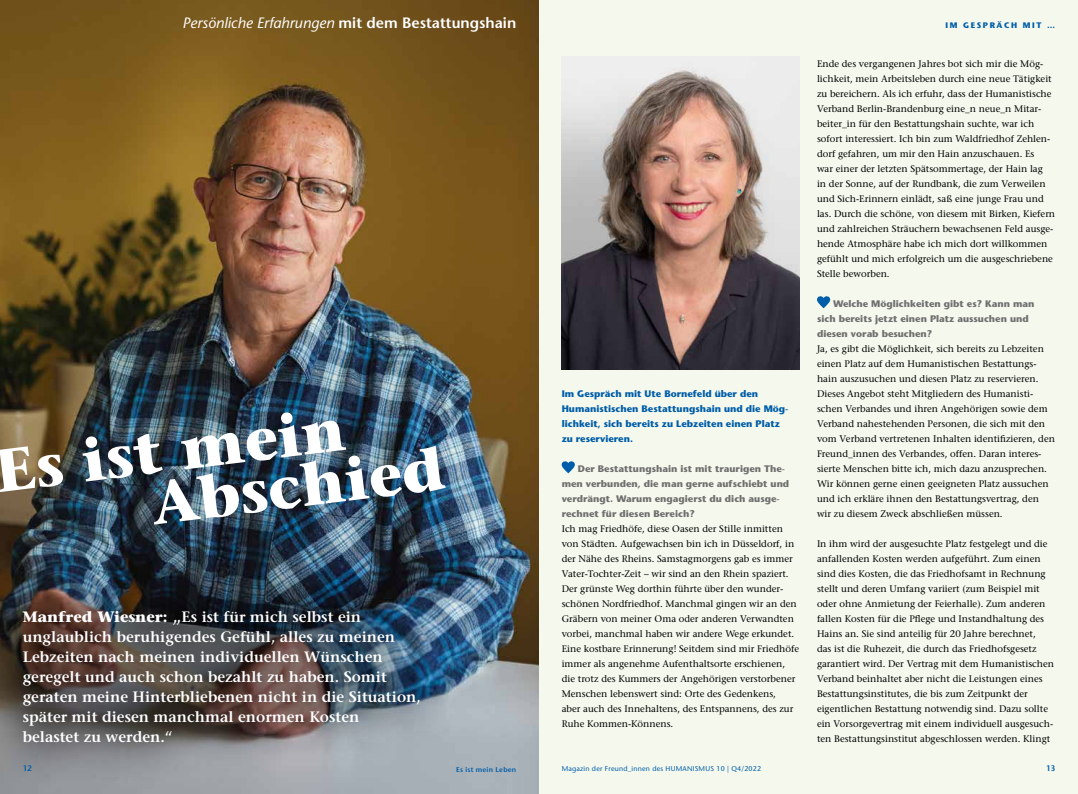
<style>
.page{position:relative;width:1078px;height:794px;background:#fff}
.page>*{position:absolute;margin:0;border:0;box-sizing:border-box;transform-origin:0 0}
.t1{font:700 60px/51px "Stone Serif";color:#fff}
.t2{font:600 15px/20px "Stone Serif";color:#fff}
.t3{font:italic 15px "Stone Sans";color:#fff}
.t4{font:9.5px/15px "Stone Serif";color:#000}
.t5{font:700 9.5px/15px "Stone Sans";color:#706f6f}
.t6{font:700 9.5px/15px "Stone Sans";color:#005da9}
.t7{font:700 8px "Stone Sans";letter-spacing:.2em;color:#005da9}
.t8{font:600 8px "Stone Sans";color:#005da9}
.t9{font:7px "Stone Sans";letter-spacing:.03em;color:#005da9}
.t10{font:600 7px "Stone Sans";letter-spacing:.03em;color:#005da9}
.s1{font-weight:600;font-style:normal}
.s2{font-weight:700}
</style>
<div class="page">
<div style="left:539px;top:0;width:538px;height:794px;background:#f4f8ed"></div>
<img style="left:0;top:0;width:539px;height:794px">
<div style="left:0;top:572px;width:455px;height:210px;background:#000;opacity:.75"></div>
<svg style="left:561px;top:461px;width:13px;height:12px"></svg>
<svg style="left:817px;top:296px;width:13px;height:12px"></svg>
<img style="left:561px;top:57px;width:238px;height:312px">
<h2 class="t3" style="left:182px;top:14px;width:335px">Persönliche Erfahrungen <span class="s1">mit dem Bestattungshain</span></h2>
<h1 class="t1" style="left:142px;top:427px;width:296px;text-indent:-151px;rotate:-7deg">Es ist mein<br>Abschied</h1>
<p class="t2" style="left:23px;top:606px;width:399px"><span class="s2">Manfred Wiesner: „</span>Es ist für mich selbst ein unglaublich beruhigendes Gefühl, alles zu meinen Lebzeiten nach meinen individuellen Wünschen geregelt und auch schon bezahlt zu haben. Somit geraten meine Hinterbliebenen nicht in die Situation, später mit diesen manchmal enormen Kosten<br>belastet zu werden.“</p>
<p class="t6" style="left:561px;top:386px;width:228px">Im Gespräch mit Ute Bornefeld über den Humanistischen Bestattungshain und die Mög&shy;lichkeit, sich bereits zu Lebzeiten einen Platz zu reservieren.</p>
<p class="t5" style="left:561px;top:461px;width:229px;text-indent:16px">Der Bestattungshain ist mit traurigen The&shy;men verbunden, die man gerne aufschiebt und verdrängt. Warum engagierst du dich ausge&shy;rechnet für diesen Bereich?</p>
<p class="t4" style="left:561px;top:521px;width:239px">Ich mag Friedhöfe, diese Oasen der Stille inmitten von Städten. Aufgewachsen bin ich in Düsseldorf, in der Nähe des Rheins. Samstagmorgens gab es immer Vater-Tochter-Zeit – wir sind an den Rhein spaziert.<br>Der grünste Weg dorthin führte über den wunder&shy;schönen Nordfriedhof. Manchmal gingen wir an den Gräbern von meiner Oma oder anderen Verwandten vorbei, manchmal haben wir andere Wege erkundet.<br>Eine kostbare Erinnerung! Seitdem sind mir Friedhöfe immer als angenehme Aufenthaltsorte erschienen, die trotz des Kummers der Angehörigen verstorbener Menschen lebenswert sind: Orte des Gedenkens,<br>aber auch des Innehaltens, des Entspannens, des zur Ruhe Kommen-Könnens.</p>
<p class="t7" style="left:945px;top:21px;width:111px">IM GESPRÄCH MIT …</p>
<p class="t4" style="left:816px;top:56px;width:240px">Ende des vergangenen Jahres bot sich mir die Mög&shy;lichkeit, mein Arbeitsleben durch eine neue Tätigkeit zu bereichern. Als ich erfuhr, dass der Humanistische Verband Berlin-Brandenburg eine_n neue_n Mitar&shy;beiter_in für den Bestattungshain suchte, war ich sofort interessiert. Ich bin zum Waldfriedhof Zehlen&shy;dorf gefahren, um mir den Hain anzuschauen. Es<br>war einer der letzten Spätsommertage, der Hain lag<br>in der Sonne, auf der Rundbank, die zum Verweilen und Sich-Erinnern einlädt, saß eine junge Frau und las. Durch die schöne, von diesem mit Birken, Kiefern und zahlreichen Sträuchern bewachsenen Feld ausge&shy;hende Atmosphäre habe ich mich dort willkommen gefühlt und mich erfolgreich um die ausgeschriebene Stelle beworben.</p>
<p class="t5" style="left:816px;top:296px;width:219px;text-indent:16px">Welche Möglichkeiten gibt es? Kann man sich bereits jetzt einen Platz aussuchen und diesen vorab besuchen?</p>
<p class="t4" style="left:816px;top:341px;width:239px">Ja, es gibt die Möglichkeit, sich bereits zu Lebzeiten einen Platz auf dem Humanistischen Bestattungs&shy;hain auszusuchen und diesen Platz zu reservieren.<br>Dieses Angebot steht Mitgliedern des Humanisti&shy;schen Verbandes und ihren Angehörigen sowie dem Verband nahestehenden Personen, die sich mit den vom Verband vertretenen Inhalten identifizieren, den Freund_innen des Verbandes, offen. Daran interes&shy;sierte Menschen bitte ich, mich dazu anzusprechen.<br>Wir können gerne einen geeigneten Platz aussuchen und ich erkläre ihnen den Bestattungsvertrag, den wir zu diesem Zweck abschließen müssen.</p>
<p class="t4" style="left:816px;top:536px;width:238px">In ihm wird der ausgesuchte Platz festgelegt und die anfallenden Kosten werden aufgeführt. Zum einen sind dies Kosten, die das Friedhofsamt in Rechnung stellt und deren Umfang variiert (zum Beispiel mit oder ohne Anmietung der Feierhalle). Zum anderen fallen Kosten für die Pflege und Instandhaltung des Hains an. Sie sind anteilig für 20 Jahre berechnet,<br>das ist die Ruhezeit, die durch das Friedhofsgesetz garantiert wird. Der Vertrag mit dem Humanistischen Verband beinhaltet aber nicht die Leistungen eines Bestattungsinstitutes, die bis zum Zeitpunkt der eigentlichen Bestattung notwendig sind. Dazu sollte ein Vorsorgevertrag mit einem individuell ausgesuch&shy;ten Bestattungsinstitut abgeschlossen werden. Klingt</p>
<p class="t8" style="left:23px;top:763px;width:11px">12</p>
<p class="t8" style="left:1045px;top:763px;width:11px">13</p>
<p class="t10" style="left:456px;top:765px;width:62px">Es ist mein Leben</p>
<p class="t9" style="left:561px;top:764px;width:201px">Magazin der Freund_innen des HUMANISMUS 10 | Q4/2022</p>
</div>
